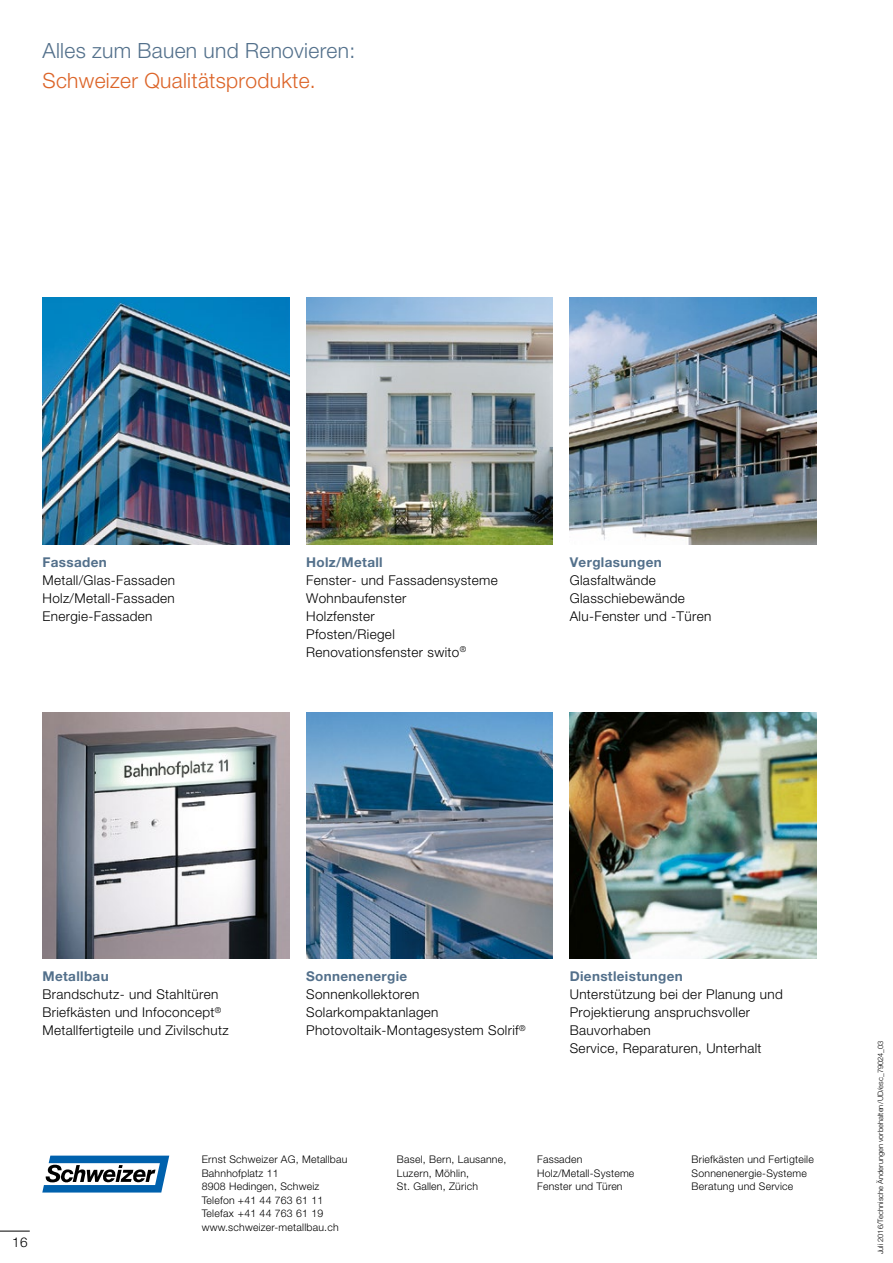
<style>
.page{position:relative;width:893px;height:1263px;background:#fff}
.page>*{position:absolute;margin:0;border:0;box-sizing:border-box;transform-origin:0 0}
.Titel_hinten{font:300 21px "Helvetica Neue LT Std";letter-spacing:.015em;color:#53708b}
.Titel_hinten-2{font:300 21px "Helvetica Neue LT Std";letter-spacing:.015em;color:#dc6428}
.Lauftext{font:300 13.5px/18px "Helvetica Neue LT Std";letter-spacing:.025em;color:#000}
.Lead{font:700 13.5px "Helvetica Neue LT Std";letter-spacing:.025em;color:#53708b}
.t1{font:300 10.5px/13.5px "Helvetica Neue LT Std";letter-spacing:.02em;color:#000}
.t2{font:300 7.5px "Helvetica Neue LT Std";color:#000}
</style>
<div class="page">
<hr style="left:0;top:1231px;width:30px;height:1px;background:#000">
<img style="left:43px;top:298px;width:246px;height:246px">
<img style="left:570px;top:298px;width:246px;height:246px">
<img style="left:43px;top:712px;width:246px;height:247px">
<img style="left:306px;top:298px;width:247px;height:246px">
<img style="left:306px;top:712px;width:247px;height:247px">
<img style="left:570px;top:712px;width:246px;height:247px">
<svg style="left:42px;top:1155px;width:127px;height:37px"></svg>
<p class="Titel_hinten" style="left:43px;top:37px;width:314px">Alles zum Bauen und Renovieren:</p>
<p class="Titel_hinten-2" style="left:43px;top:67px;width:275px">Schweizer Qualitätsprodukte.</p>
<p class="Lead" style="left:43px;top:553px;width:66px">Fassaden</p>
<p class="Lauftext" style="left:43px;top:571px;width:134px">Metall/Glas-Fassaden</p>
<p class="Lauftext" style="left:43px;top:589px;width:134px">Holz/Metall-Fassaden</p>
<p class="Lauftext" style="left:43px;top:607px;width:111px">Energie-Fassaden</p>
<p class="Lead" style="left:306px;top:553px;width:78px">Holz/Metall</p>
<p class="Lauftext" style="left:306px;top:571px;width:193px">Fenster- und Fassadensysteme</p>
<p class="Lauftext" style="left:306px;top:589px;width:102px">Wohnbaufenster</p>
<p class="Lauftext" style="left:306px;top:607px;width:70px">Holzfenster</p>
<p class="Lauftext" style="left:306px;top:625px;width:90px">Pfosten/Riegel</p>
<p class="Lauftext" style="left:306px;top:643px;width:162px">Renovationsfenster swito<sup>®</sup></p>
<p class="Lead" style="left:570px;top:553px;width:93px">Verglasungen</p>
<p class="Lauftext" style="left:570px;top:571px;width:88px">Glasfaltwände</p>
<p class="Lauftext" style="left:570px;top:589px;width:117px">Glasschiebewände</p>
<p class="Lauftext" style="left:570px;top:607px;width:143px">Alu-Fenster und -Türen</p>
<p class="Lead" style="left:43px;top:968px;width:68px">Metallbau</p>
<p class="Lauftext" style="left:43px;top:985px;width:177px">Brandschutz- und Stahltüren</p>
<p class="Lauftext" style="left:43px;top:1003px;width:180px">Briefkästen und Infoconcept<sup>®</sup></p>
<p class="Lauftext" style="left:43px;top:1021px;width:188px">Metallfertigteile und Zivilschutz</p>
<p class="Lead" style="left:306px;top:968px;width:103px">Sonnenenergie</p>
<p class="Lauftext" style="left:306px;top:985px;width:115px">Sonnenkollektoren</p>
<p class="Lauftext" style="left:306px;top:1003px;width:134px">Solarkompaktanlagen</p>
<p class="Lauftext" style="left:306px;top:1021px;width:221px">Photovoltaik-Montagesystem Solrif<sup>®</sup></p>
<p class="Lead" style="left:570px;top:968px;width:115px">Dienstleistungen</p>
<p class="Lauftext" style="left:570px;top:985px;width:215px">Unterstützung bei der Planung und<br>Projektierung anspruchsvoller<br>Bauvorhaben</p>
<p class="Lauftext" style="left:570px;top:1039px;width:193px">Service, Reparaturen, Unterhalt</p>
<p class="Lauftext" style="left:12px;top:1232px;width:17px">16</p>
<p class="t1" style="left:202px;top:1152px;width:147px">Ernst Schweizer AG, Metallbau</p>
<p class="t1" style="left:202px;top:1166px;width:78px">Bahnhofplatz 11</p>
<p class="t1" style="left:202px;top:1179px;width:119px">8908 Hedingen, Schweiz</p>
<p class="t1" style="left:202px;top:1193px;width:123px">Telefon +41 44 763 61 11</p>
<p class="t1" style="left:202px;top:1206px;width:123px">Telefax +41 44 763 61 19</p>
<p class="t1" style="left:202px;top:1220px;width:138px">www.schweizer-metallbau.ch</p>
<p class="t1" style="left:397px;top:1152px;width:111px">Basel, Bern, Lausanne,<br>Luzern, Möhlin,<br>St. Gallen, Zürich</p>
<p class="t1" style="left:537px;top:1152px;width:47px">Fassaden</p>
<p class="t1" style="left:537px;top:1166px;width:99px">Holz/Metall-Systeme</p>
<p class="t1" style="left:537px;top:1179px;width:87px">Fenster und Türen</p>
<p class="t1" style="left:692px;top:1152px;width:124px">Briefkästen und Fertigteile</p>
<p class="t1" style="left:692px;top:1166px;width:117px">Sonnenenergie-Systeme</p>
<p class="t1" style="left:692px;top:1179px;width:103px">Beratung und Service</p>
<p class="t2" style="left:876px;top:1254px;width:216px;rotate:-90deg">Juli 2016/Technische Änderungen vorbehalten/UD/esc_79024_03</p>
</div>
